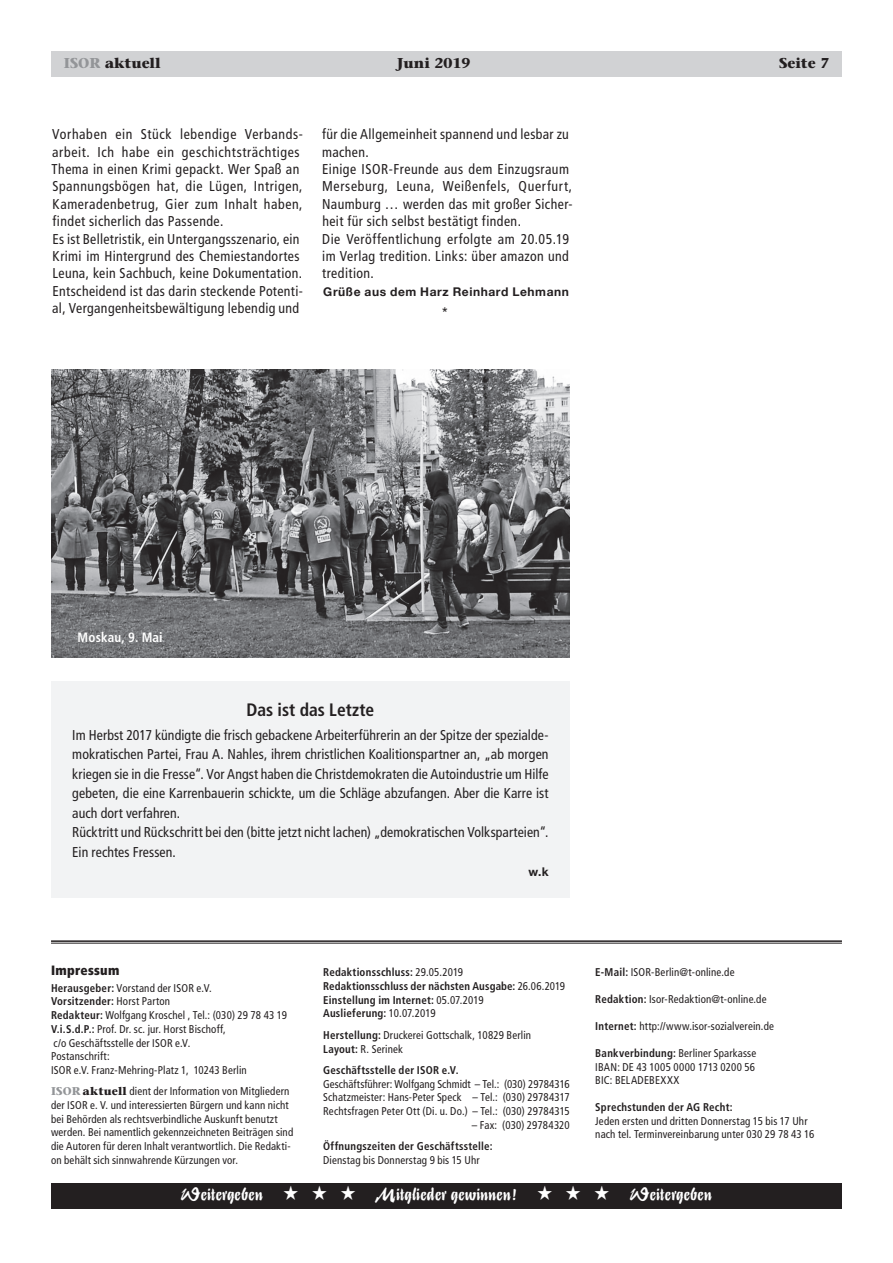
<style>
.page{position:relative;width:893px;height:1263px;background:#fff}
.page>*{position:absolute;margin:0;border:0;box-sizing:border-box;transform-origin:0 0}
.t1{font:19.5px "Stentor T";letter-spacing:.005em;color:#fff;scale:.95 1}
.t2{font:700 condensed 18px "Frutiger LT Std";color:#231f20}
.t3{font:condensed 14.25px/17.4px "Frutiger LT Std";letter-spacing:.025em;color:#231f20}
.t4{font:condensed 14.25px/19.5px "Frutiger LT Std";letter-spacing:.005em;color:#231f20}
.t5{font:700 14.25px "Stone Serif Std";color:#231f20}
.t6{font:700 condensed 13.5px "Frutiger LT Std";letter-spacing:.01em;color:#fff}
.t7{font:900 condensed 13.5px "Frutiger LT Std";letter-spacing:.02em;color:#231f20}
.t8{font:700 12px "Helvetica Neue";letter-spacing:.05em;color:#231f20}
.t9{font:condensed 11.25px/13.6px "Frutiger LT Std";letter-spacing:.015em;color:#231f20}
.t10{font:700 condensed 11.25px/13.6px "Frutiger LT Std";letter-spacing:.02em;color:#231f20}
.s1{color:#939598}
.s2{font-weight:700}
.s3{font-family:"Stone Serif Std";font-weight:700;font-stretch:normal;color:#939598}
.s4{font-family:"Stone Serif Std";font-weight:700;font-stretch:normal}
.s5{font-weight:400}
.s6{font-family:"European Pi One"}
</style>
<div class="page">
<div style="left:51px;top:51px;width:791px;height:26px;background:#d1d2d4"></div>
<div style="left:51px;top:1183px;width:791px;height:25px;background:#231f20"></div>
<hr style="left:51px;top:940px;width:791px;height:2px;background:#231f20">
<hr style="left:51px;top:943px;width:791px;height:1px;background:#231f20">
<div style="left:51px;top:681px;width:519px;height:217px;background:#f2f3f4"></div>
<img style="left:51px;top:370px;width:519px;height:288px">
<p class="t5" style="left:64px;top:54px;width:99px"><span class="s1">ISOR</span> aktuell</p>
<p class="t5" style="left:397px;top:54px;width:75px">Juni 2019</p>
<p class="t5" style="left:779px;top:54px;width:52px">Seite 7</p>
<p class="t3" style="left:52px;top:126px;width:253px">Vorhaben ein Stück lebendige Verbands&shy;arbeit. Ich habe ein geschichtsträchtiges Thema in einen Krimi gepackt. Wer Spaß an Spannungsbögen hat, die Lügen, Intrigen, Kameradenbetrug, Gier zum Inhalt haben, findet sicherlich das Passende.<br>Es ist Belletristik, ein Untergangsszenario, ein Krimi im Hintergrund des Chemiestandortes Leuna, kein Sachbuch, keine Dokumentation.<br>Entscheidend ist das darin steckende Potenti&shy;al, Vergangenheitsbewältigung lebendig und</p>
<p class="t3" style="left:322px;top:126px;width:252px">für die Allgemeinheit spannend und lesbar zu machen.<br>Einige ISOR-Freunde aus dem Einzugsraum Merseburg, Leuna, Weißenfels, Querfurt, Naumburg … werden das mit großer Sicher&shy;heit für sich selbst bestätigt finden.<br>Die Veröffentlichung erfolgte am 20.05.19 im Verlag tredition. Links: über amazon und tredition.</p>
<p class="t8" style="left:323px;top:282px;width:247px">Grüße aus dem Harz Reinhard Lehmann</p>
<p class="t3" style="left:442px;top:304px;width:8px">*</p>
<p class="t6" style="left:78px;top:629px;width:87px">Moskau, 9. Mai</p>
<h2 class="t2" style="left:246px;top:699px;width:129px">Das ist das Letzte</h2>
<p class="t4" style="left:72px;top:725px;width:478px">Im Herbst 2017 kündigte die frisch gebackene Arbeiterführerin an der Spitze der spezialde&shy;mokratischen Partei, Frau A. Nahles, ihrem christlichen Koalitionspartner an, „ab morgen kriegen sie in die Fresse“. Vor Angst haben die Christdemokraten die Autoindustrie um Hilfe gebeten, die eine Karrenbauerin schickte, um die Schläge abzufangen. Aber die Karre ist auch dort verfahren.<br>Rücktritt und Rückschritt bei den (bitte jetzt nicht lachen) „demokratischen Volksparteien“.<br>Ein rechtes Fressen.</p>
<p class="t8" style="left:529px;top:863px;width:21px">w.k</p>
<p class="t7" style="left:51px;top:962px;width:70px">Impressum</p>
<p class="t9" style="left:51px;top:981px;width:237px"><span class="s2">Herausgeber:</span> Vorstand der ISOR e.V.<br><span class="s2">Vorsitzender:</span> Horst Parton<br><span class="s2">Redakteur:</span> Wolfgang Kroschel , Tel.: (030) 29 78 43 19<br><span class="s2">V.i.S.d.P.:</span> Prof. Dr. sc. jur. Horst Bischoff,<br>c/o Geschäftsstelle der ISOR e.V.<br>Postanschrift:<br>ISOR e.V. Franz-Mehring-Platz 1, 10243 Berlin</p>
<p class="t9" style="left:51px;top:1085px;width:244px"><span class="s3">ISOR</span> <span class="s4">aktuell</span> dient der Information von Mitgliedern der ISOR e. V. und interessierten Bürgern und kann nicht bei Behörden als rechtsverbindliche Auskunft benutzt werden. Bei namentlich gekennzeichneten Beiträgen sind die Autoren für deren Inhalt verantwortlich. Die Redakti&shy;on behält sich sinnwahrende Kürzungen vor.</p>
<p class="t10" style="left:323px;top:966px;width:243px">Redaktionsschluss: <span class="s5">29.05.2019<br></span>Redaktionsschluss der nächsten Ausgabe: <span class="s5">26.06.2019<br></span>Einstellung im Internet: <span class="s5">05.07.2019<br></span>Auslieferung: <span class="s5">10.07.2019</span></p>
<p class="t9" style="left:323px;top:1028px;width:209px"><span class="s2">Herstellung:</span> Druckerei Gottschalk, 10829 Berlin<br><span class="s2">Layout:</span> R. Serinek</p>
<p class="t10" style="left:323px;top:1063px;width:137px">Geschäftsstelle der ISOR e.V.</p>
<p class="t9" style="left:323px;top:1077px;width:248px;text-align:justify">Geschäftsführer: Wolfgang Schmidt – Tel.: (030) 29784316<br>Schatzmeister: Hans-Peter Speck – Tel.: (030) 29784317<br>Rechtsfragen Peter Ott (Di. u. Do.) – Tel.: (030) 29784315</p>
<p class="t9" style="left:472px;top:1118px;width:99px">– Fax: (030) 29784320</p>
<p class="t10" style="left:323px;top:1139px;width:171px">Öffnungszeiten der Geschäftsstelle:</p>
<p class="t9" style="left:323px;top:1153px;width:158px">Dienstag bis Donnerstag 9 bis 15 Uhr</p>
<p class="t9" style="left:595px;top:966px;width:141px"><span class="s2">E-Mail:</span> ISOR-Berlin@t-online.de</p>
<p class="t9" style="left:595px;top:993px;width:173px"><span class="s2">Redaktion:</span> Isor-Redaktion@t-online.de</p>
<p class="t9" style="left:595px;top:1020px;width:180px"><span class="s2">Internet:</span> http://www.isor-sozialverein.de</p>
<p class="t9" style="left:595px;top:1047px;width:163px;text-align:justify"><span class="s2">Bankverbindung:</span> Berliner Sparkasse IBAN: DE 43 1005 0000 1713 0200 56<br>BIC: BELADEBEXXX</p>
<p class="t10" style="left:595px;top:1101px;width:139px">Sprechstunden der AG Recht:</p>
<p class="t9" style="left:595px;top:1114px;width:221px">Jeden ersten und dritten Donnerstag 15 bis 17 Uhr nach tel. Terminvereinbarung unter 030 29 78 43 16</p>
<h1 class="t1" style="left:181px;top:1182px;width:561px">Weitergeben <span class="s6">( ( (</span> Mitglieder gewinnen! <span class="s6">( ( (</span> Weitergeben</h1>
</div>
